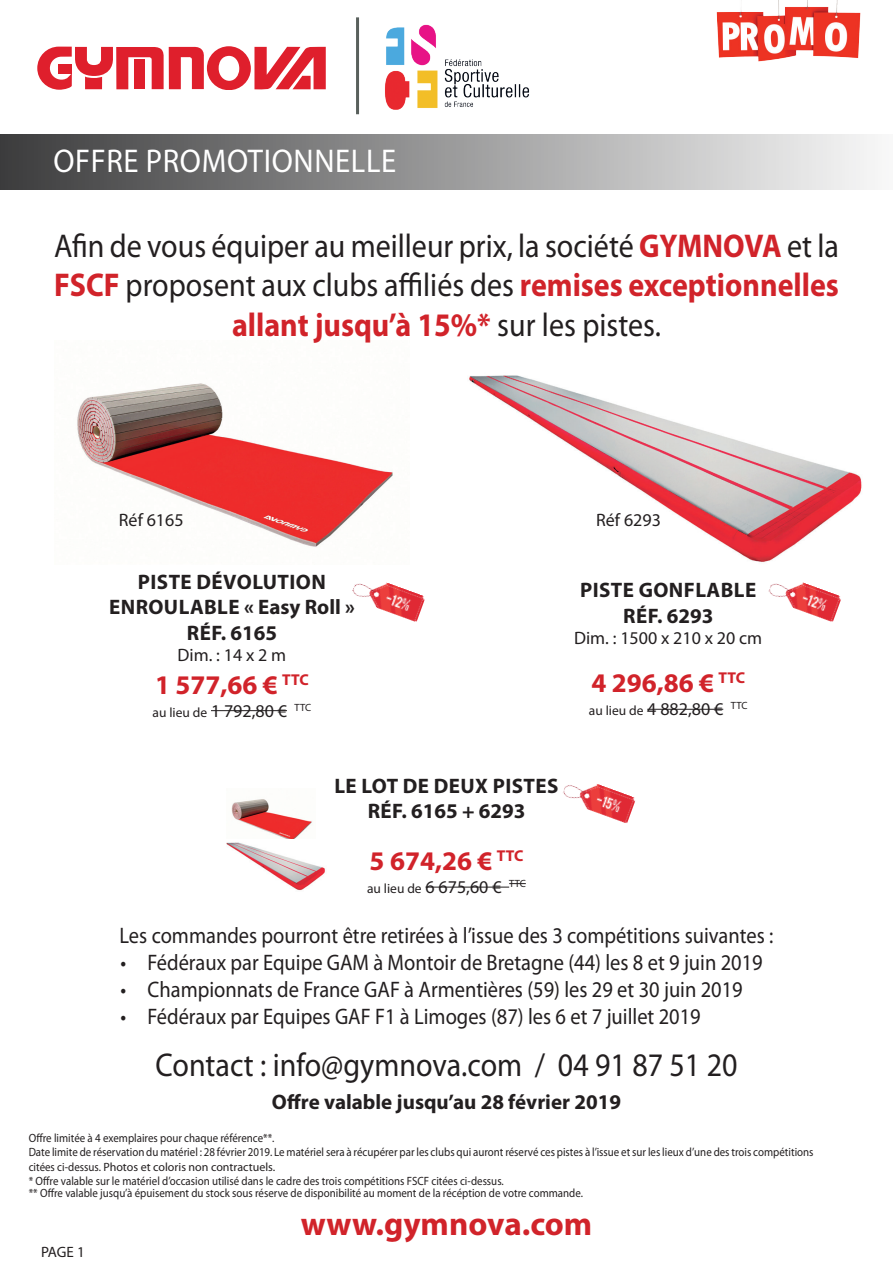
<style>
.page{position:relative;width:893px;height:1263px;background:#fff}
.page>*{position:absolute;margin:0;border:0;box-sizing:border-box;transform-origin:0 0}
.t1{font:33px/39.6px "Myriad Pro";color:#231f20;text-align:center;scale:.91 1}
.t2{font:33px "Myriad Pro";letter-spacing:.02em;color:#fff;scale:.93 1}
.t3{font:700 33px "Myriad Pro";color:#d1232a}
.t4{font:700 27px "Myriad Pro";color:#d1232a}
.t5{font:22.5px "Myriad Pro";color:#231f20;scale:.91 1}
.t6{font:700 21px/25.2px "Myriad Pro";letter-spacing:.02em;color:#231f20;text-align:center}
.t7{font:700 21px "Myriad Pro";color:#231f20}
.t8{font:18px "Myriad Pro";color:#231f20}
.t9{font:15px "Myriad Pro";color:#231f20}
.t10{font:13.5px "Myriad Pro";color:#231f20}
.t11{font:12px/14.4px "Myriad Pro";color:#231f20;scale:.91 1}
.s1{font-weight:700;color:#d1232a}
.s2{font-size:18px}
</style>
<div class="page">
<img style="left:77px;top:383px;width:316px;height:164px">
<div style="left:0;top:134px;width:893px;height:56px;background:linear-gradient(to right,#3c3c3d,#f8f8f8)"></div>
<svg style="left:37px;top:46px;width:289px;height:43px"></svg>
<hr style="left:426px;top:887px;width:83px;height:1px;background:#231f20">
<svg style="left:509px;top:883px;width:17px;height:1px"></svg>
<img style="left:385px;top:24px;width:144px;height:86px">
<img style="left:469px;top:375px;width:393px;height:187px">
<hr style="left:211px;top:710px;width:76px;height:1px;background:#231f20">
<hr style="left:647px;top:709px;width:76px;height:1px;background:#231f20">
<img style="left:716px;top:0;width:145px;height:62px">
<hr style="left:356px;top:17px;width:3px;height:97px;background:#59605c">
<img style="left:352px;top:582px;width:73px;height:40px">
<img style="left:768px;top:582px;width:73px;height:40px">
<img style="left:563px;top:784px;width:72px;height:39px">
<img style="left:231px;top:799px;width:81px;height:40px">
<img style="left:226px;top:842px;width:99px;height:49px">
<h1 class="t2" style="left:54px;top:140px;width:370px">OFFRE PROMOTIONNELLE</h1>
<h1 class="t1" style="left:54px;top:225px;width:864px">Afin de vous équiper au meilleur prix, la société <span class="s1">GYMNOVA</span> et la<br><span class="s1">FSCF</span> proposent aux clubs affiliés des <span class="s1">remises exceptionnelles allant jusqu’à 15%*</span> sur les pistes.</h1>
<h3 class="t8" style="left:119px;top:509px;width:66px">Réf 6165</h3>
<h3 class="t8" style="left:596px;top:509px;width:66px">Réf 6293</h3>
<h3 class="t6" style="left:109px;top:569px;width:247px">PISTE DÉVOLUTION<br>ENROULABLE « Easy Roll »<br>RÉF. 6165</h3>
<h3 class="t8" style="left:178px;top:644px;width:110px">Dim. : 14 x 2 m</h3>
<h2 class="t4" style="left:155px;top:667px;width:155px">1 577,66 € <sup>TTC</sup></h2>
<p class="t10" style="left:153px;top:704px;width:160px">au lieu de <span class="s2">1 792,80 €</span> <sup>TTC</sup></p>
<h3 class="t6" style="left:580px;top:577px;width:178px">PISTE GONFLABLE<br>RÉF. 6293</h3>
<h3 class="t8" style="left:574px;top:627px;width:190px">Dim. : 1500 x 210 x 20 cm</h3>
<h2 class="t4" style="left:591px;top:665px;width:155px">4 296,86 € <sup>TTC</sup></h2>
<p class="t10" style="left:589px;top:702px;width:160px">au lieu de <span class="s2">4 882,80 €</span> <sup>TTC</sup></p>
<h3 class="t6" style="left:334px;top:772px;width:225px">LE LOT DE DEUX PISTES<br>RÉF. 6165 + 6293</h3>
<h2 class="t4" style="left:370px;top:843px;width:155px">5 674,26 € <sup>TTC</sup></h2>
<p class="t10" style="left:367px;top:880px;width:160px">au lieu de <span class="s2">6 675,60 €</span> <sup>TTC</sup></p>
<h3 class="t5" style="left:120px;top:922px;width:720px">Les commandes pourront être retirées à l’issue des 3 compétitions suivantes :</h3>
<h3 class="t5" style="left:121px;top:949px;width:707px">• Fédéraux par Equipe GAM à Montoir de Bretagne (44) les 8 et 9 juin 2019</h3>
<h3 class="t5" style="left:121px;top:976px;width:685px">• Championnats de France GAF à Armentières (59) les 29 et 30 juin 2019</h3>
<h3 class="t5" style="left:121px;top:1003px;width:639px">• Fédéraux par Equipes GAF F1 à Limoges (87) les 6 et 7 juillet 2019</h3>
<h1 class="t1" style="left:155px;top:1045px;width:641px">Contact : info@gymnova.com / 04 91 87 51 20</h1>
<h3 class="t7" style="left:272px;top:1088px;width:350px">Offre valable jusqu’au 28 février 2019</h3>
<p class="t11" style="left:29px;top:1130px;width:864px">Offre limitée à 4 exemplaires pour chaque référence**.<br>Date limite de réservation du matériel : 28 février 2019. Le matériel sera à récupérer par les clubs qui auront réservé ces pistes à l’issue et sur les lieux d’une des trois compétitions citées ci-dessus. Photos et coloris non contractuels.<br>* Offre valable sur le matériel d’occasion utilisé dans le cadre des trois compétitions FSCF citées ci-dessus.</p>
<p class="t11" style="left:29px;top:1186px;width:611px">** Offre valable jusqu’à épuisement du stock sous réserve de disponibilité au moment de la récéption de votre commande.</p>
<p class="t9" style="left:41px;top:1243px;width:45px">PAGE 1</p>
<h1 class="t3" style="left:301px;top:1202px;width:293px">www.gymnova.com</h1>
</div>
